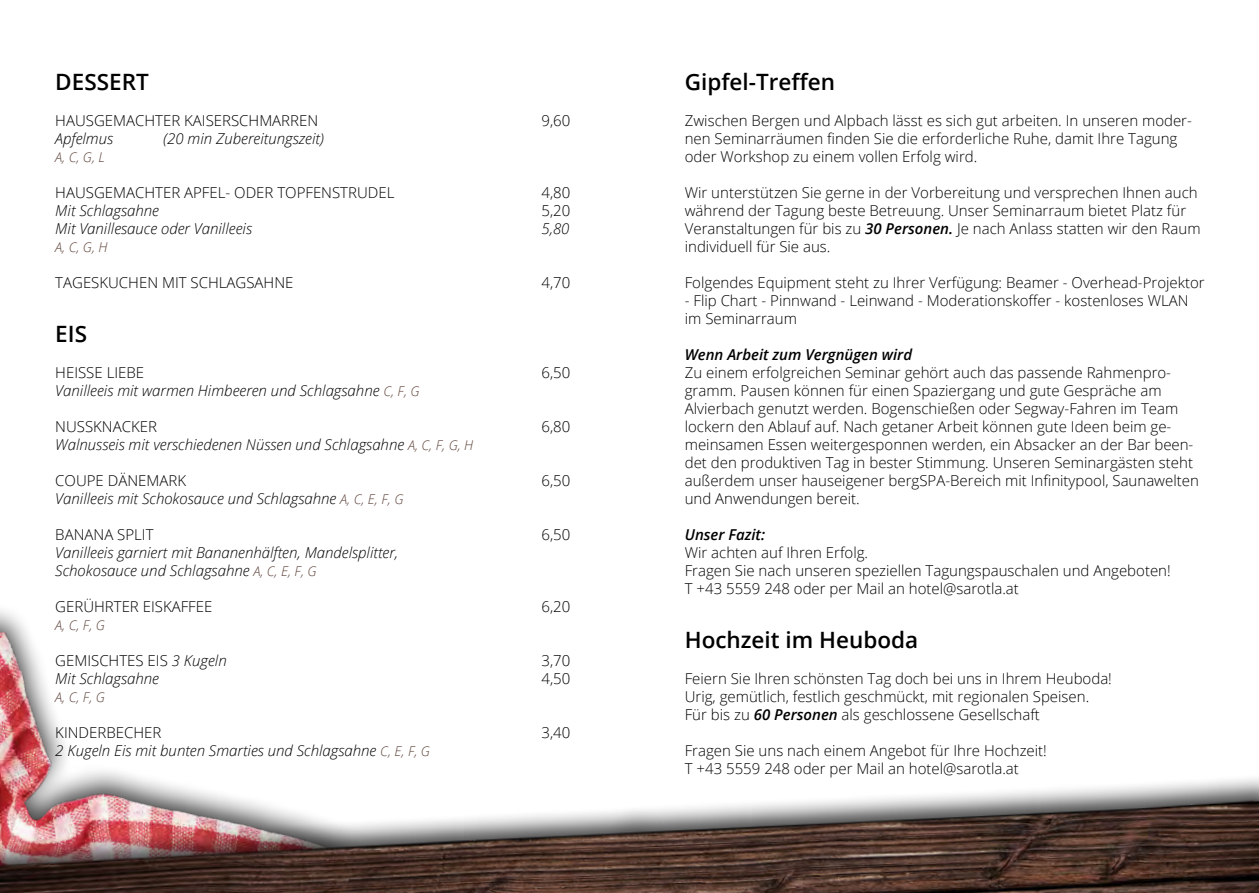
<style>
.page{position:relative;width:1259px;height:893px;background:#fff}
.page>*{position:absolute;margin:0;border:0;box-sizing:border-box;transform-origin:0 0}
.t1{font:600 22.5px "Open Sans";color:#000}
.t2{font:300 15px/18px "Open Sans";color:#000}
.t3{font:italic 300 15px/18px "Open Sans";color:#000}
.t4{font:italic 600 15px "Open Sans";color:#000}
.t5{font:italic 300 13.5px "Open Sans";color:#5e433a}
.s1{font-size:13.5px;color:#5e433a}
.s2{font-style:italic}
.s3{font-weight:600;font-style:italic}
</style>
<div class="page">
<img style="left:0;top:610px;width:57px;height:114px">
<img style="left:0;top:724px;width:1259px;height:169px">
<h1 class="t1" style="left:55px;top:66px;width:95px">DESSERT</h1>
<p class="t2" style="left:55px;top:111px;width:264px">HAUSGEMACHTER KAISERSCHMARREN</p>
<p class="t2" style="left:541px;top:111px;width:30px">9,60</p>
<p class="t3" style="left:55px;top:129px;width:59px">Apfelmus</p>
<p class="t3" style="left:163px;top:129px;width:162px">(20 min Zubereitungszeit)</p>
<p class="t5" style="left:55px;top:148px;width:51px">A, C, G, L</p>
<p class="t2" style="left:55px;top:183px;width:341px">HAUSGEMACHTER APFEL- ODER TOPFENSTRUDEL</p>
<p class="t2" style="left:541px;top:183px;width:30px">4,80</p>
<p class="t3" style="left:55px;top:201px;width:105px">Mit Schlagsahne</p>
<p class="t2" style="left:541px;top:201px;width:30px">5,20</p>
<p class="t3" style="left:55px;top:219px;width:198px">Mit Vanillesauce oder Vanilleeis</p>
<p class="t3" style="left:541px;top:219px;width:30px">5,80</p>
<p class="t5" style="left:55px;top:238px;width:54px">A, C, G, H</p>
<p class="t2" style="left:55px;top:273px;width:240px">TAGESKUCHEN MIT SCHLAGSAHNE</p>
<p class="t2" style="left:541px;top:273px;width:30px">4,70</p>
<h1 class="t1" style="left:55px;top:318px;width:33px">EIS</h1>
<p class="t2" style="left:55px;top:363px;width:90px">HEISSE LIEBE</p>
<p class="t2" style="left:541px;top:363px;width:30px">6,50</p>
<p class="t3" style="left:55px;top:381px;width:366px">Vanilleeis mit warmen Himbeeren und Schlagsahne <span class="s1">C, F, G</span></p>
<p class="t2" style="left:55px;top:417px;width:103px">NUSSKNACKER</p>
<p class="t2" style="left:541px;top:417px;width:30px">6,80</p>
<p class="t3" style="left:55px;top:435px;width:419px">Walnusseis mit verschiedenen Nüssen und Schlagsahne <span class="s1">A, C, F, G, H</span></p>
<p class="t2" style="left:55px;top:471px;width:132px">COUPE DÄNEMARK</p>
<p class="t2" style="left:541px;top:471px;width:30px">6,50</p>
<p class="t3" style="left:55px;top:489px;width:350px">Vanilleeis mit Schokosauce und Schlagsahne <span class="s1">A, C, E, F, G</span></p>
<p class="t2" style="left:55px;top:525px;width:100px">BANANA SPLIT</p>
<p class="t2" style="left:541px;top:525px;width:30px">6,50</p>
<p class="t3" style="left:55px;top:543px;width:344px">Vanilleeis garniert mit Bananenhälften, Mandelsplitter,<br>Schokosauce und Schlagsahne <span class="s1">A, C, E, F, G</span></p>
<p class="t2" style="left:55px;top:597px;width:159px">GERÜHRTER EISKAFFEE</p>
<p class="t2" style="left:541px;top:597px;width:30px">6,20</p>
<p class="t5" style="left:55px;top:616px;width:51px">A, C, F, G</p>
<p class="t2" style="left:55px;top:651px;width:173px">GEMISCHTES EIS <span class="s2">3 Kugeln</span></p>
<p class="t2" style="left:541px;top:651px;width:30px">3,70</p>
<p class="t3" style="left:55px;top:669px;width:105px">Mit Schlagsahne</p>
<p class="t2" style="left:541px;top:669px;width:30px">4,50</p>
<p class="t5" style="left:55px;top:688px;width:51px">A, C, F, G</p>
<p class="t2" style="left:55px;top:723px;width:108px">KINDERBECHER</p>
<p class="t2" style="left:541px;top:723px;width:30px">3,40</p>
<p class="t3" style="left:55px;top:741px;width:376px">2 Kugeln Eis mit bunten Smarties und Schlagsahne <span class="s1">C, E, F, G</span></p>
<h1 class="t1" style="left:685px;top:66px;width:152px">Gipfel-Treffen</h1>
<p class="t2" style="left:685px;top:111px;width:508px">Zwischen Bergen und Alpbach lässt es sich gut arbeiten. In unseren moder&shy;nen Seminarräumen finden Sie die erforderliche Ruhe, damit Ihre Tagung oder Workshop zu einem vollen Erfolg wird.</p>
<p class="t2" style="left:685px;top:183px;width:517px">Wir unterstützen Sie gerne in der Vorbereitung und versprechen Ihnen auch während der Tagung beste Betreuung. Unser Seminarraum bietet Platz für Veranstaltungen für bis zu <span class="s3">30 Personen.</span> Je nach Anlass statten wir den Raum individuell für Sie aus.</p>
<p class="t2" style="left:685px;top:273px;width:521px">Folgendes Equipment steht zu Ihrer Verfügung: Beamer - Overhead-Projektor</p>
<p class="t2" style="left:685px;top:291px;width:505px">- Flip Chart - Pinnwand - Leinwand - Moderationskoffer - kostenloses WLAN im Seminarraum</p>
<p class="t4" style="left:685px;top:344px;width:229px">Wenn Arbeit zum Vergnügen wird</p>
<p class="t2" style="left:685px;top:363px;width:515px">Zu einem erfolgreichen Seminar gehört auch das passende Rahmenpro&shy;gramm. Pausen können für einen Spaziergang und gute Gespräche am Alvierbach genutzt werden. Bogenschießen oder Segway-Fahren im Team lockern den Ablauf auf. Nach getaner Arbeit können gute Ideen beim ge&shy;meinsamen Essen weitergesponnen werden, ein Absacker an der Bar been&shy;det den produktiven Tag in bester Stimmung. Unseren Seminargästen steht außerdem unser hauseigener bergSPA-Bereich mit Infinitypool, Saunawelten und Anwendungen bereit.</p>
<p class="t4" style="left:685px;top:524px;width:82px">Unser Fazit:</p>
<p class="t2" style="left:685px;top:543px;width:487px">Wir achten auf Ihren Erfolg.<br>Fragen Sie nach unseren speziellen Tagungspauschalen und Angeboten!<br>T +43 5559 248 oder per Mail an hotel@sarotla.at</p>
<h1 class="t1" style="left:685px;top:624px;width:235px">Hochzeit im Heuboda</h1>
<p class="t2" style="left:685px;top:669px;width:428px">Feiern Sie Ihren schönsten Tag doch bei uns in Ihrem Heuboda!<br>Urig, gemütlich, festlich geschmückt, mit regionalen Speisen.<br>Für bis zu <span class="s3">60 Personen</span> als geschlossene Gesellschaft</p>
<p class="t2" style="left:685px;top:741px;width:363px">Fragen Sie uns nach einem Angebot für Ihre Hochzeit!<br>T +43 5559 248 oder per Mail an hotel@sarotla.at</p>
</div>
